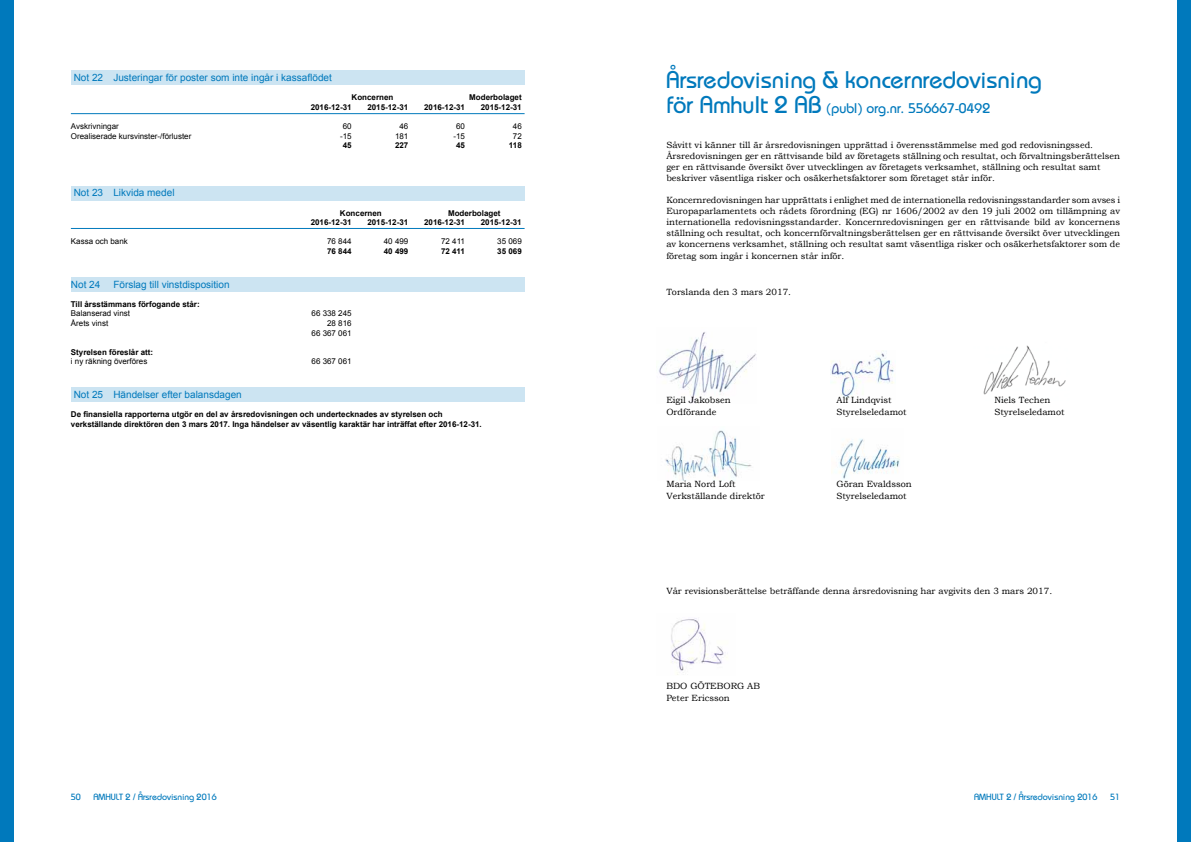
<style>
.page{position:relative;width:1191px;height:842px;background:#fff}
.page>*{position:absolute;margin:0;border:0;box-sizing:border-box;transform-origin:0 0}
.t1{font:24px "Bauhaus";color:#0079bc}
.t2{font:14px "Bauhaus";color:#0079bc}
.t3{font:10px "Arial";color:#0079bc}
.t4{font:9px/11px "Bookman Old Style";color:#000}
.t5{font:9px "Bauhaus";color:#0079bc}
.t6{font:700 8px/9.6px "Arial";color:#000}
.t7{font:8px/9.6px "Arial";color:#000;text-align:right}
.s1{font-size:24px}
</style>
<div class="page">
<div style="left:0;top:0;width:14px;height:842px;background:#0079bc"></div>
<div style="left:1176px;top:0;width:15px;height:842px;background:#0079bc"></div>
<div style="left:71px;top:387px;width:453px;height:14px;background:#cce4f2"></div>
<div style="left:71px;top:277px;width:453px;height:14px;background:#cce4f2"></div>
<div style="left:71px;top:186px;width:453px;height:15px;background:#cce4f2"></div>
<div style="left:71px;top:71px;width:453px;height:14px;background:#cce4f2"></div>
<hr style="left:71px;top:113px;width:453px;height:1px;background:#0079bc">
<hr style="left:71px;top:228px;width:453px;height:1px;background:#0079bc">
<img style="left:831px;top:439px;width:69px;height:40px">
<img style="left:983px;top:345px;width:83px;height:50px">
<img style="left:671px;top:618px;width:57px;height:57px">
<img style="left:658px;top:332px;width:98px;height:71px">
<img style="left:830px;top:350px;width:64px;height:49px">
<img style="left:665px;top:430px;width:87px;height:50px">
<p class="t3" style="left:74px;top:71px;width:260px">Not 22 Justeringar för poster som inte ingår i kassaflödet</p>
<p class="t6" style="left:351px;top:93px;width:43px">Koncernen</p>
<p class="t6" style="left:469px;top:93px;width:54px">Moderbolaget</p>
<p class="t6" style="left:311px;top:103px;width:42px">2016-12-31</p>
<p class="t6" style="left:367px;top:103px;width:42px">2015-12-31</p>
<p class="t6" style="left:424px;top:103px;width:42px">2016-12-31</p>
<p class="t6" style="left:481px;top:103px;width:42px">2015-12-31</p>
<p class="t7" style="left:71px;top:122px;width:49px">Avskrivningar</p>
<p class="t7" style="left:343px;top:122px;width:10px">60</p>
<p class="t7" style="left:399px;top:122px;width:10px">46</p>
<p class="t7" style="left:456px;top:122px;width:10px">60</p>
<p class="t7" style="left:513px;top:122px;width:10px">46</p>
<p class="t7" style="left:71px;top:131px;width:122px">Orealiserade kursvinster-/förluster</p>
<p class="t7" style="left:340px;top:131px;width:13px">-15</p>
<p class="t7" style="left:395px;top:131px;width:15px">181</p>
<p class="t7" style="left:453px;top:131px;width:13px">-15</p>
<p class="t7" style="left:513px;top:131px;width:10px">72</p>
<p class="t6" style="left:343px;top:141px;width:10px">45</p>
<p class="t6" style="left:395px;top:141px;width:15px">227</p>
<p class="t6" style="left:456px;top:141px;width:10px">45</p>
<p class="t6" style="left:509px;top:141px;width:14px">118</p>
<p class="t3" style="left:74px;top:186px;width:102px">Not 23 Likvida medel</p>
<p class="t6" style="left:340px;top:208px;width:43px">Koncernen</p>
<p class="t6" style="left:448px;top:208px;width:54px">Moderbolaget</p>
<p class="t6" style="left:311px;top:218px;width:42px">2016-12-31</p>
<p class="t6" style="left:367px;top:218px;width:42px">2015-12-31</p>
<p class="t6" style="left:424px;top:218px;width:42px">2016-12-31</p>
<p class="t6" style="left:481px;top:218px;width:42px">2015-12-31</p>
<p class="t7" style="left:71px;top:237px;width:58px">Kassa och bank</p>
<p class="t7" style="left:327px;top:237px;width:26px">76 844</p>
<p class="t7" style="left:384px;top:237px;width:26px">40 499</p>
<p class="t7" style="left:441px;top:237px;width:25px">72 411</p>
<p class="t7" style="left:497px;top:237px;width:26px">35 069</p>
<p class="t6" style="left:327px;top:247px;width:26px">76 844</p>
<p class="t6" style="left:384px;top:247px;width:26px">40 499</p>
<p class="t6" style="left:441px;top:247px;width:26px">72 411</p>
<p class="t6" style="left:497px;top:247px;width:26px">35 069</p>
<p class="t3" style="left:71px;top:277px;width:31px">Not 24</p>
<p class="t3" style="left:113px;top:277px;width:118px">Förslag till vinstdisposition</p>
<p class="t6" style="left:71px;top:299px;width:130px">Till årsstämmans förfogande står:</p>
<p class="t7" style="left:71px;top:309px;width:61px">Balanserad vinst</p>
<p class="t7" style="left:311px;top:309px;width:42px">66 338 245</p>
<p class="t7" style="left:71px;top:318px;width:39px">Årets vinst</p>
<p class="t7" style="left:311px;top:318px;width:42px">28 816<br>66 367 061</p>
<p class="t6" style="left:71px;top:347px;width:84px">Styrelsen föreslår att:</p>
<p class="t7" style="left:71px;top:357px;width:78px">i ny räkning överföres</p>
<p class="t7" style="left:311px;top:357px;width:42px">66 367 061</p>
<p class="t3" style="left:74px;top:388px;width:170px">Not 25 Händelser efter balansdagen</p>
<p class="t6" style="left:71px;top:410px;width:412px">De finansiella rapporterna utgör en del av årsredovisningen och undertecknades av styrelsen och verkställande direktören den 3 mars 2017. Inga händelser av väsentlig karaktär har inträffat efter 2016-12-31.</p>
<h1 class="t1" style="left:666px;top:65px;width:377px">Årsredovisning &amp; koncernredovisning</h1>
<h2 class="t2" style="left:666px;top:100px;width:325px"><span class="s1">för Amhult 2 AB</span> (publ) org.nr. 556667-0492</h2>
<p class="t4" style="left:666px;top:140px;width:455px">Såvitt vi känner till är årsredovisningen upprättad i överensstämmelse med god redovisningssed.<br>Årsredovisningen ger en rättvisande bild av företagets ställning och resultat, och förvaltningsberättelsen ger en rättvisande översikt över utvecklingen av företagets verksamhet, ställning och resultat samt beskriver väsentliga risker och osäkerhetsfaktorer som företaget står inför.</p>
<p class="t4" style="left:666px;top:195px;width:455px;text-align:justify">Koncernredovisningen har upprättats i enlighet med de internationella redovisningsstandarder som avses i Europaparlamentets och rådets förordning (EG) nr 1606/2002 av den 19 juli 2002 om tillämpning av internationella redovisningsstandarder. Koncernredovisningen ger en rättvisande bild av koncernens ställning och resultat, och koncernförvaltningsberättelsen ger en rättvisande översikt över utvecklingen av koncernens verksamhet, ställning och resultat samt väsentliga risker och osäkerhetsfaktorer som de</p>
<p class="t4" style="left:666px;top:251px;width:180px">företag som ingår i koncernen står inför.</p>
<p class="t4" style="left:666px;top:287px;width:126px">Torslanda den 3 mars 2017.</p>
<p class="t4" style="left:666px;top:395px;width:66px">Eigil Jakobsen</p>
<p class="t4" style="left:836px;top:395px;width:56px">Alf Lindqvist</p>
<p class="t4" style="left:994px;top:395px;width:57px">Niels Techen</p>
<p class="t4" style="left:666px;top:407px;width:52px">Ordförande</p>
<p class="t4" style="left:836px;top:407px;width:72px">Styrelseledamot</p>
<p class="t4" style="left:994px;top:407px;width:72px">Styrelseledamot</p>
<p class="t4" style="left:666px;top:479px;width:71px">Maria Nord Loft</p>
<p class="t4" style="left:836px;top:479px;width:77px">Göran Evaldsson</p>
<p class="t4" style="left:666px;top:491px;width:100px">Verkställande direktör</p>
<p class="t4" style="left:836px;top:491px;width:72px">Styrelseledamot</p>
<p class="t4" style="left:666px;top:586px;width:387px">Vår revisionsberättelse beträffande denna årsredovisning har avgivits den 3 mars 2017.</p>
<p class="t4" style="left:666px;top:680px;width:95px;line-height:12px">BDO GÖTEBORG AB<br>Peter Ericsson</p>
<p class="t5" style="left:71px;top:791px;width:12px">50</p>
<p class="t5" style="left:93px;top:791px;width:125px">AMHULT 2 / Årsredovisning 2016</p>
<p class="t5" style="left:974px;top:791px;width:125px">AMHULT 2 / Årsredovisning 2016</p>
<p class="t5" style="left:1110px;top:791px;width:12px">51</p>
</div>
